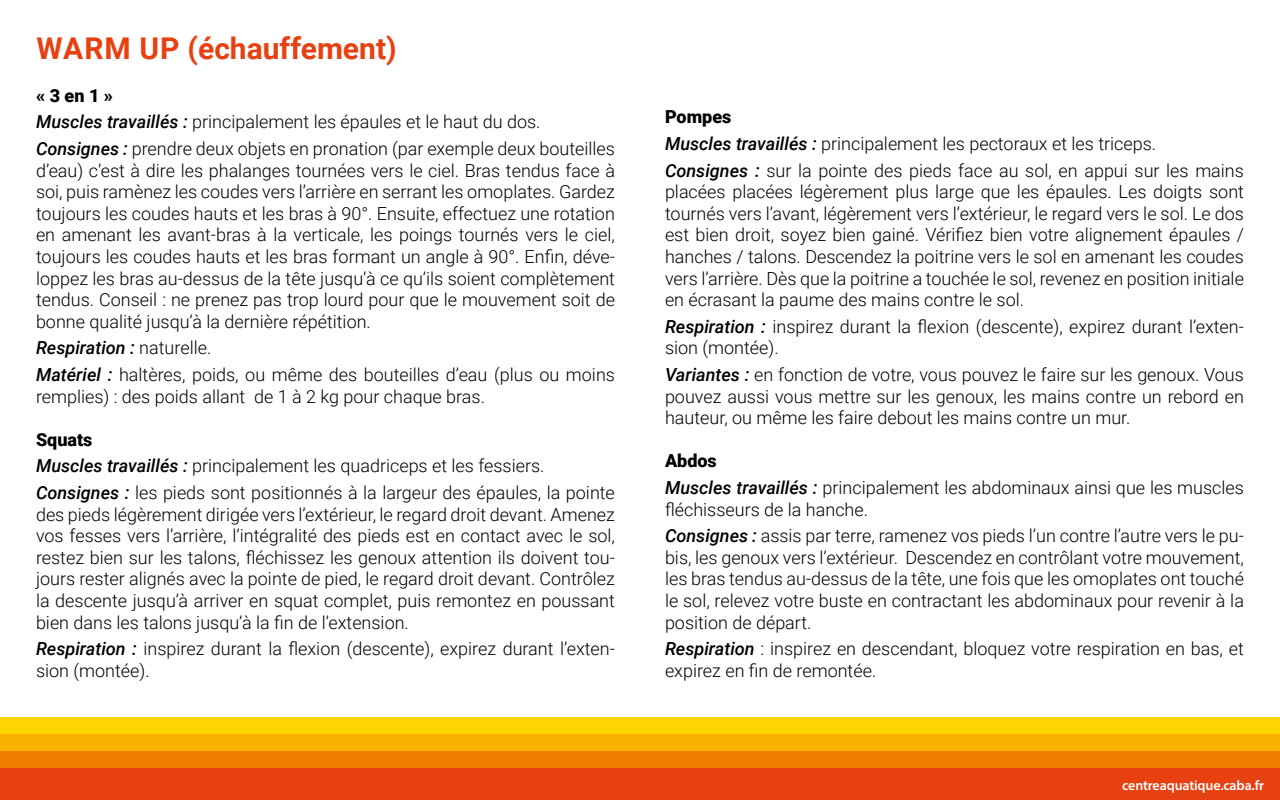
<style>
.page{position:relative;width:1280px;height:800px;background:#fff}
.page>*{position:absolute;margin:0;border:0;box-sizing:border-box;transform-origin:0 0}
.t1{font:700 30px "Roboto";color:#e74011}
.t2{font:300 18px/21.6px "Roboto";color:#000;text-align:justify}
.t3{font:900 18px "Roboto";color:#000}
.t4{font:italic 500 18px "Roboto";color:#000}
.t5{font:600 14px "Myriad Pro";letter-spacing:-.01em;color:#fff}
.s1{font-weight:500;font-style:italic}
.s2{font-weight:300;font-style:normal}
</style>
<div class="page">
<div style="left:0;top:717px;width:1280px;height:17px;background:#ffd500"></div>
<div style="left:0;top:734px;width:1280px;height:17px;background:#f9b000"></div>
<div style="left:0;top:751px;width:1280px;height:18px;background:#ef7d00"></div>
<div style="left:0;top:769px;width:1280px;height:31px;background:#e74011"></div>
<p class="t1" style="left:37px;top:27px;width:362px">WARM UP (échauffement)</p>
<p class="t3" style="left:36px;top:83px;width:79px">« 3 en 1 »</p>
<p class="t2" style="left:36px;top:110px;width:506px"><span class="s1">Muscles travaillés :</span> principalement les épaules et le haut du dos.</p>
<p class="t2" style="left:36px;top:137px;width:581px"><span class="s1">Consignes :</span> prendre deux objets en pronation (par exemple deux bouteilles d’eau) c’est à dire les phalanges tournées vers le ciel. Bras tendus face à soi, puis ramènez les coudes vers l’arrière en serrant les omoplates. Gardez toujours les coudes hauts et les bras à 90°. Ensuite, effectuez une rotation en amenant les avant-bras à la verticale, les poings tournés vers le ciel, toujours les coudes hauts et les bras formant un angle à 90°. Enfin, déve&shy;loppez les bras au-dessus de la tête jusqu’à ce qu’ils soient complètement tendus. Conseil : ne prenez pas trop lourd pour que le mouvement soit de bonne qualité jusqu’à la dernière répétition.</p>
<p class="t4" style="left:36px;top:335px;width:177px">Respiration : <span class="s2">naturelle.</span></p>
<p class="t2" style="left:36px;top:363px;width:580px"><span class="s1">Matériel :</span> haltères, poids, ou même des bouteilles d’eau (plus ou moins remplies) : des poids allant de 1 à 2 kg pour chaque bras.</p>
<p class="t3" style="left:36px;top:427px;width:58px">Squats</p>
<p class="t2" style="left:36px;top:454px;width:510px"><span class="s1">Muscles travaillés :</span> principalement les quadriceps et les fessiers.</p>
<p class="t2" style="left:36px;top:481px;width:581px"><span class="s1">Consignes :</span> les pieds sont positionnés à la largeur des épaules, la pointe des pieds légèrement dirigée vers l’extérieur, le regard droit devant. Amenez vos fesses vers l’arrière, l’intégralité des pieds est en contact avec le sol, restez bien sur les talons, fléchissez les genoux attention ils doivent tou&shy;jours rester alignés avec la pointe de pied, le regard droit devant. Contrôlez la descente jusqu’à arriver en squat complet, puis remontez en poussant bien dans les talons jusqu’à la fin de l’extension.</p>
<p class="t2" style="left:36px;top:637px;width:580px"><span class="s1">Respiration :</span> inspirez durant la flexion (descente), expirez durant l’exten&shy;sion (montée).</p>
<p class="t3" style="left:665px;top:104px;width:68px">Pompes</p>
<p class="t2" style="left:665px;top:132px;width:493px"><span class="s1">Muscles travaillés :</span> principalement les pectoraux et les triceps.</p>
<p class="t2" style="left:665px;top:159px;width:581px"><span class="s1">Consignes :</span> sur la pointe des pieds face au sol, en appui sur les mains placées placées légèrement plus large que les épaules. Les doigts sont tournés vers l’avant, légèrement vers l’extérieur, le regard vers le sol. Le dos est bien droit, soyez bien gainé. Vérifiez bien votre alignement épaules / hanches / talons. Descendez la poitrine vers le sol en amenant les coudes vers l’arrière. Dès que la poitrine a touchée le sol, revenez en position initiale en écrasant la paume des mains contre le sol.</p>
<p class="t2" style="left:665px;top:315px;width:580px"><span class="s1">Respiration :</span> inspirez durant la flexion (descente), expirez durant l’exten&shy;sion (montée).</p>
<p class="t2" style="left:665px;top:363px;width:581px"><span class="s1">Variantes :</span> en fonction de votre, vous pouvez le faire sur les genoux. Vous pouvez aussi vous mettre sur les genoux, les mains contre un rebord en hauteur, ou même les faire debout les mains contre un mur.</p>
<p class="t3" style="left:665px;top:448px;width:53px">Abdos</p>
<p class="t2" style="left:665px;top:476px;width:580px"><span class="s1">Muscles travaillés :</span> principalement les abdominaux ainsi que les muscles fléchisseurs de la hanche.</p>
<p class="t2" style="left:665px;top:524px;width:581px"><span class="s1">Consignes :</span> assis par terre, ramenez vos pieds l’un contre l’autre vers le pu&shy;bis, les genoux vers l’extérieur. Descendez en contrôlant votre mouvement, les bras tendus au-dessus de la tête, une fois que les omoplates ont touché le sol, relevez votre buste en contractant les abdominaux pour revenir à la position de départ.</p>
<p class="t2" style="left:665px;top:637px;width:580px"><span class="s1">Respiration</span> : inspirez en descendant, bloquez votre respiration en bas, et expirez en fin de remontée.</p>
<p class="t5" style="left:1122px;top:776px;width:143px">centreaquatique.caba.fr</p>
</div>
